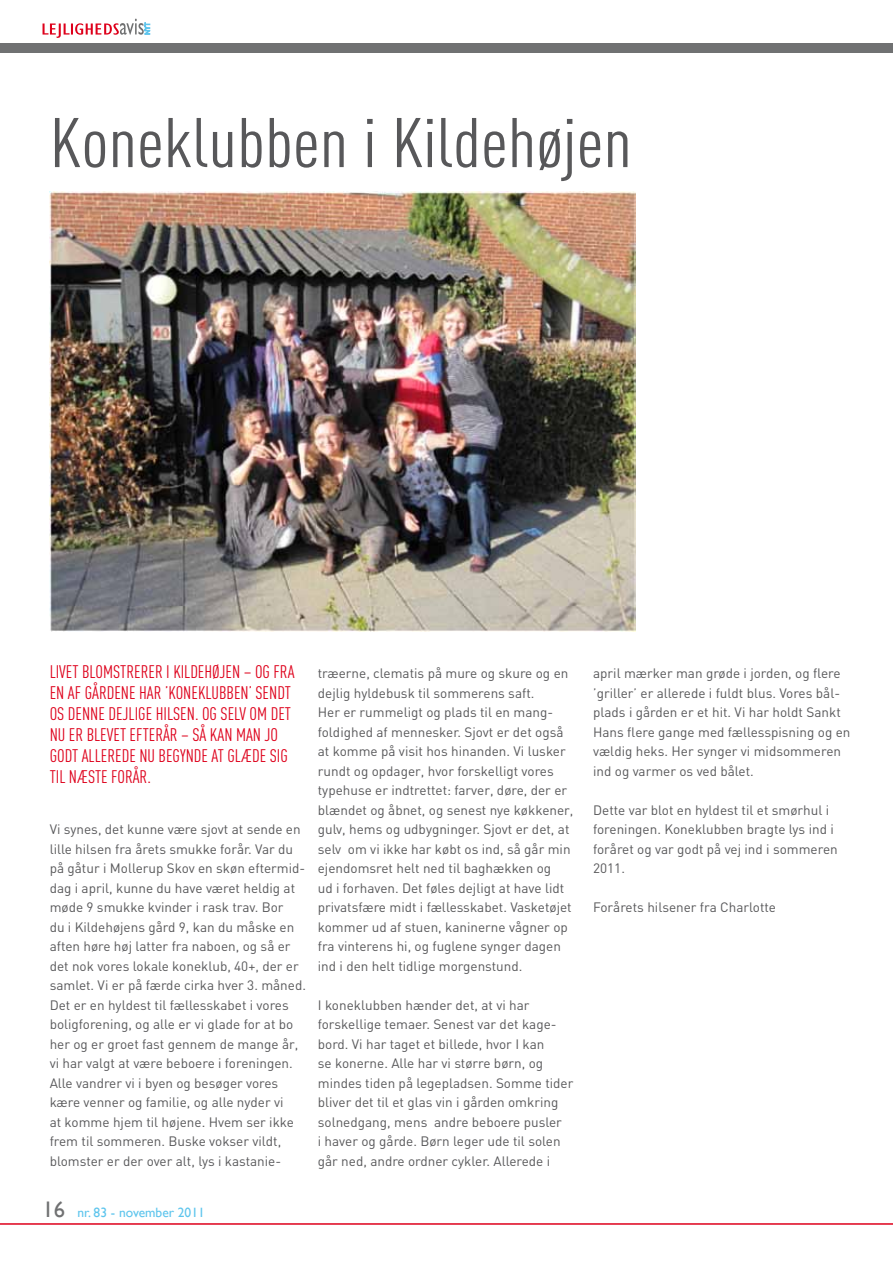
<style>
.page{position:relative;width:893px;height:1263px;background:#fff}
.page>*{position:absolute;margin:0;border:0;box-sizing:border-box;transform-origin:0 0}
.t1{font:69px "DIN Cond";color:#58585a;scale:1.11 1}
.t2{font:18px/21px "DIN Cond";color:#de001b}
.t3{font:13.5px/19.5px "DIN";color:#58585a}
.t4{font:13.5px "Gill Sans";color:#5ec5ed}
.s1{font-size:22.5px;color:#707172}
</style>
<div class="page">
<div style="left:0;top:43px;width:893px;height:10px;background:#707172"></div>
<svg style="left:43px;top:19px;width:108px;height:19px"></svg>
<hr style="left:0;top:1223px;width:893px;height:2px;background:#de001b">
<img style="left:50px;top:192px;width:585px;height:439px">
<h1 class="t1" style="left:50px;top:103px;width:526px">KONEKLUBBEN I KILDEHØJEN</h1>
<h2 class="t2" style="left:50px;top:661px;width:243px">LIVET BLOMSTRERER I KILDEHØJEN – OG FRA EN AF GÅRDENE HAR ’KONEKLUBBEN’ SENDT OS DENNE DEJLIGE HILSEN. OG SELV OM DET NU ER BLEVET EFTERÅR – SÅ KAN MAN JO GODT ALLEREDE NU BEGYNDE AT GLÆDE SIG TIL NÆSTE FORÅR.</h2>
<p class="t3" style="left:593px;top:664px;width:259px">april mærker man grøde i jorden, og flere ’griller’ er allerede i fuldt blus. Vores bål&shy;plads i gården er et hit. Vi har holdt Sankt Hans flere gange med fællesspisning og en vældig heks. Her synger vi midsommeren ind og varmer os ved bålet.</p>
<p class="t3" style="left:593px;top:800px;width:246px">Dette var blot en hyldest til et smørhul i foreningen. Koneklubben bragte lys ind i foråret og var godt på vej ind i sommeren<br>2011.</p>
<p class="t3" style="left:593px;top:898px;width:184px">Forårets hilsener fra Charlotte</p>
<p class="t3" style="left:318px;top:664px;width:257px">træerne, clematis på mure og skure og en dejlig hyldebusk til sommerens saft.<br>Her er rummeligt og plads til en mang&shy;foldighed af mennesker. Sjovt er det også at komme på visit hos hinanden. Vi lusker rundt og opdager, hvor forskelligt vores typehuse er indtrettet: farver, døre, der er blændet og åbnet, og senest nye køkkener, gulv, hems og udbygninger. Sjovt er det, at selv om vi ikke har købt os ind, så går min ejendomsret helt ned til baghækken og<br>ud i forhaven. Det føles dejligt at have lidt privatsfære midt i fællesskabet. Vasketøjet kommer ud af stuen, kaninerne vågner op fra vinterens hi, og fuglene synger dagen ind i den helt tidlige morgenstund.</p>
<p class="t3" style="left:318px;top:995px;width:257px">I koneklubben hænder det, at vi har forskellige temaer. Senest var det kage&shy;bord. Vi har taget et billede, hvor I kan<br>se konerne. Alle har vi større børn, og mindes tiden på legepladsen. Somme tider bliver det til et glas vin i gården omkring solnedgang, mens andre beboere pusler<br>i haver og gårde. Børn leger ude til solen går ned, andre ordner cykler. Allerede i</p>
<p class="t3" style="left:50px;top:820px;width:258px">Vi synes, det kunne være sjovt at sende en lille hilsen fra årets smukke forår. Var du på gåtur i Mollerup Skov en skøn eftermid&shy;dag i april, kunne du have været heldig at møde 9 smukke kvinder i rask trav. Bor<br>du i Kildehøjens gård 9, kan du måske en aften høre høj latter fra naboen, og så er det nok vores lokale koneklub, 40+, der er samlet. Vi er på færde cirka hver 3. måned.<br>Det er en hyldest til fællesskabet i vores boligforening, og alle er vi glade for at bo her og er groet fast gennem de mange år, vi har valgt at være beboere i foreningen.<br>Alle vandrer vi i byen og besøger vores kære venner og familie, og alle nyder vi<br>at komme hjem til højene. Hvem ser ikke frem til sommeren. Buske vokser vildt, blomster er der over alt, lys i kastanie-</p>
<p class="t4" style="left:43px;top:1204px;width:164px"><span class="s1">16</span> nr. 83 - november 2011</p>
</div>
